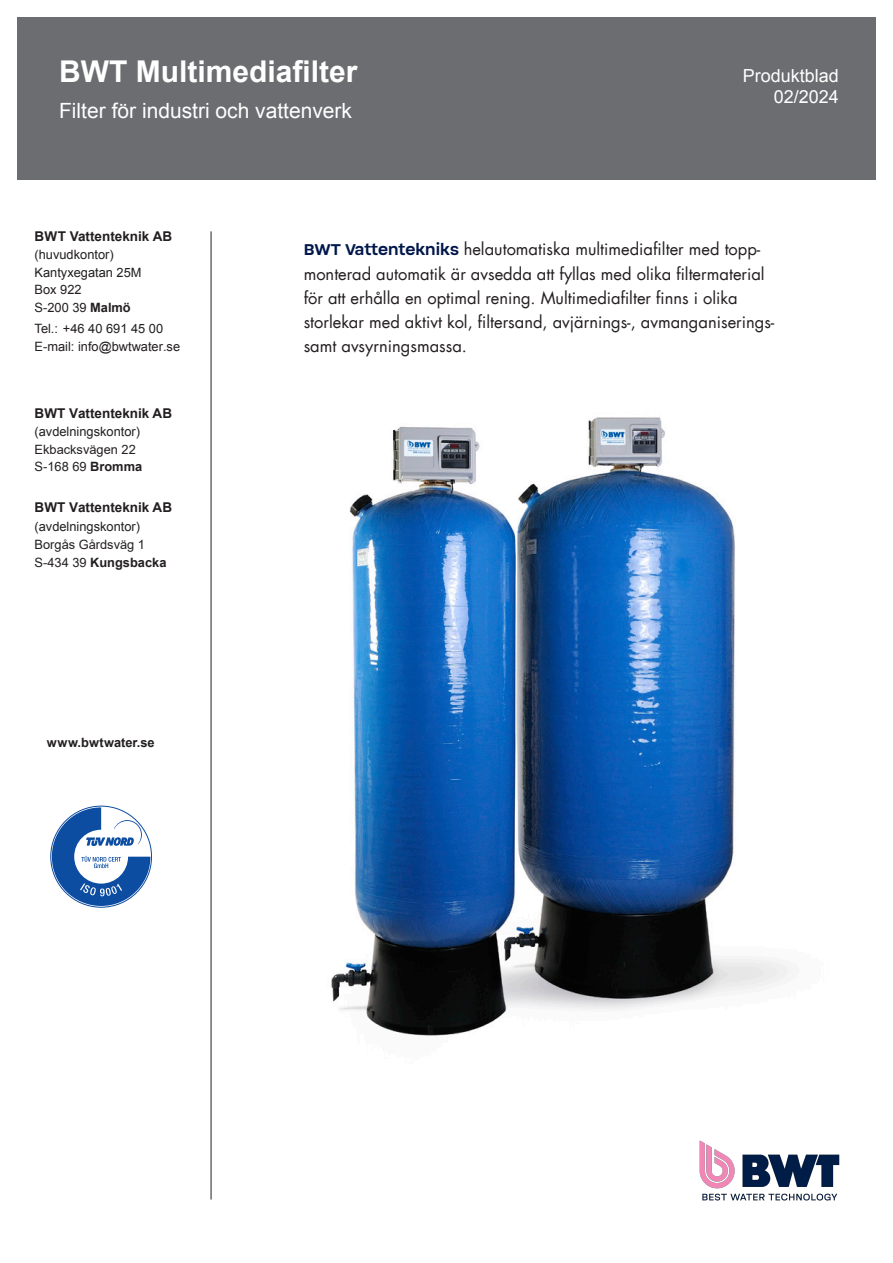
<style>
.page{position:relative;width:893px;height:1263px;background:#fff}
.page>*{position:absolute;margin:0;border:0;box-sizing:border-box;transform-origin:0 0}
.t1{font:700 30px "Arial";color:#fff}
.t2{font:21px "Arial";color:#fff}
.t3{font:18px/21.6px "Arial";color:#fff;text-align:right}
.t4{font:16.5px/24px "Futura Com";color:#231f20}
.t5{font:700 13.5px "Arial";color:#231f20}
.t6{font:12.9px/17.4px "Arial";color:#231f20}
.t7{font:700 12.9px "Arial";color:#231f20}
.s1{font-weight:700}
.s2{font-family:"BWT Soliden Bold Text";color:#00174b}
</style>
<div class="page">
<div style="left:17px;top:17px;width:859px;height:162px;background:#6c6d70"></div>
<svg style="left:52px;top:807px;width:98px;height:99px"></svg>
<hr style="left:211px;top:231px;width:1px;height:968px;background:#231f20">
<img style="left:331px;top:417px;width:458px;height:619px">
<img style="left:699px;top:1140px;width:141px;height:61px">
<h1 class="t1" style="left:59px;top:52px;width:300px">BWT Multimediafilter</h1>
<p class="t2" style="left:59px;top:97px;width:294px">Filter för industri och vattenverk</p>
<p class="t3" style="left:743px;top:65px;width:98px">Produktblad<br>02/2024</p>
<p class="t5" style="left:35px;top:228px;width:139px">BWT Vattenteknik AB</p>
<p class="t6" style="left:35px;top:246px;width:108px">(huvudkontor)<br>Kantyxegatan 25M<br>Box 922<br>S-200 39 <span class="s1">Malmö</span></p>
<p class="t6" style="left:35px;top:319px;width:147px;line-height:18.3px">Tel.: +46 40 691 45 00<br>E-mail: info@bwtwater.se</p>
<p class="t5" style="left:35px;top:404px;width:139px">BWT Vattenteknik AB</p>
<p class="t6" style="left:35px;top:423px;width:109px">(avdelningskontor)<br>Ekbacksvägen 22<br>S-168 69 <span class="s1">Bromma</span></p>
<p class="t5" style="left:35px;top:498px;width:139px">BWT Vattenteknik AB</p>
<p class="t6" style="left:35px;top:517px;width:133px;line-height:18.5px">(avdelningskontor)<br>Borgås Gårdsväg 1<br>S-434 39 <span class="s1">Kungsbacka</span></p>
<p class="t7" style="left:47px;top:733px;width:109px">www.bwtwater.se</p>
<p class="t4" style="left:304px;top:235px;width:462px;line-height:25.5px"><span class="s2">BWT Vattentekniks</span> helautomatiska multimediafilter med topp&shy;monterad automatik är avsedda att fyllas med olika filtermaterial</p>
<p class="t4" style="left:304px;top:286px;width:472px">för att erhålla en optimal rening. Multimediafilter finns i olika storlekar med aktivt kol, filtersand, avjärnings-, avmanganiserings&shy;samt avsyrningsmassa.</p>
</div>
